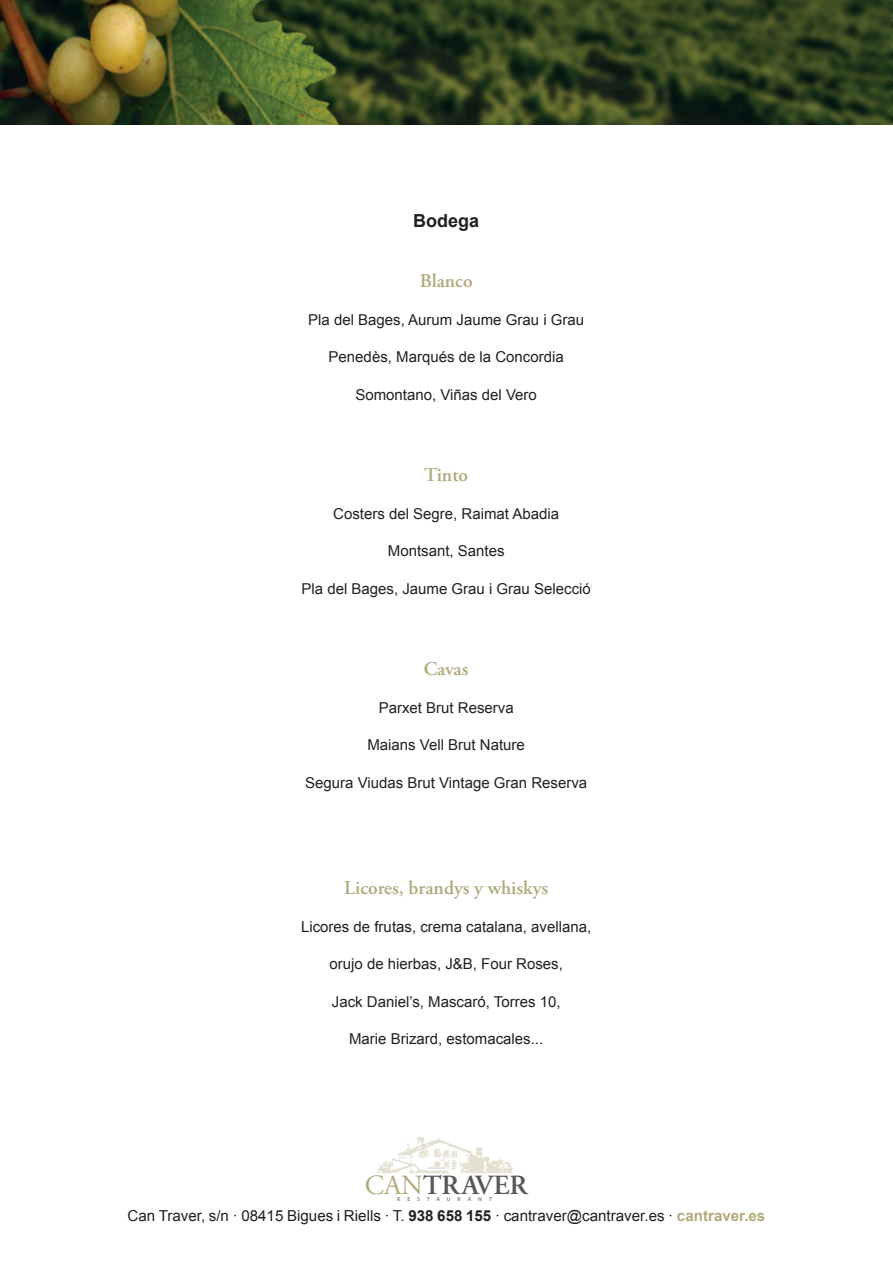
<style>
.page{position:relative;width:893px;height:1263px;background:#fff}
.page>*{position:absolute;margin:0;border:0;box-sizing:border-box;transform-origin:0 0}
.t1{font:600 27.75px "Adobe Garamond Pro";letter-spacing:-.01em;color:#57585a}
.t2{font:600 19.5px "Adobe Garamond Pro";color:#b1aa7d}
.t3{font:700 18px "Arial";color:#231f20}
.t4{font:15.15px "Arial";color:#231f20}
.t5{font:15px "Arial";color:#231f20}
.t6{font:5.7px "Myriad Pro";letter-spacing:1.22em;color:#57585a}
.s1{font-weight:400;color:#b1aa7d}
.s2{font-weight:700}
.s3{font-weight:700;color:#b1aa7d}
</style>
<div class="page">
<img style="left:0;top:1px;width:893px;height:124px">
<svg style="left:377px;top:1137px;width:136px;height:36px"></svg>
<p class="t3" style="left:413px;top:208px;width:68px">Bodega</p>
<p class="t2" style="left:420px;top:270px;width:55px">Blanco</p>
<p class="t5" style="left:308px;top:310px;width:277px">Pla del Bages, Aurum Jaume Grau i Grau</p>
<p class="t5" style="left:329px;top:347px;width:237px">Penedès, Marqués de la Concordia</p>
<p class="t5" style="left:355px;top:385px;width:183px">Somontano, Viñas del Vero</p>
<p class="t2" style="left:424px;top:464px;width:45px">Tinto</p>
<p class="t5" style="left:333px;top:504px;width:227px">Costers del Segre, Raimat Abadia</p>
<p class="t5" style="left:388px;top:541px;width:118px">Montsant, Santes</p>
<p class="t5" style="left:302px;top:579px;width:291px">Pla del Bages, Jaume Grau i Grau Selecció</p>
<p class="t2" style="left:424px;top:658px;width:46px">Cavas</p>
<p class="t5" style="left:379px;top:697px;width:137px">Parxet Brut Reserva</p>
<p class="t5" style="left:367px;top:735px;width:159px">Maians Vell Brut Nature</p>
<p class="t5" style="left:305px;top:772px;width:284px">Segura Viudas Brut Vintage Gran Reserva</p>
<p class="t2" style="left:344px;top:877px;width:205px">Licores, brandys y whiskys</p>
<p class="t5" style="left:301px;top:917px;width:292px">Licores de frutas, crema catalana, avellana,</p>
<p class="t5" style="left:329px;top:954px;width:235px">orujo de hierbas, J&amp;B, Four Roses,</p>
<p class="t5" style="left:332px;top:992px;width:230px">Jack Daniel’s, Mascaró, Torres 10,</p>
<p class="t5" style="left:349px;top:1029px;width:196px">Marie Brizard, estomacales...</p>
<p class="t1" style="left:365px;top:1169px;width:164px"><span class="s1">CAN</span>TRAVER</p>
<p class="t6" style="left:397px;top:1196px;width:96px">RESTAURANT</p>
<p class="t4" style="left:128px;top:1206px;width:639px">Can Traver, s/n · 08415 Bigues i Riells · T. <span class="s2">938 658 155</span> · cantraver@cantraver.es · <span class="s3">cantraver.es</span></p>
</div>
